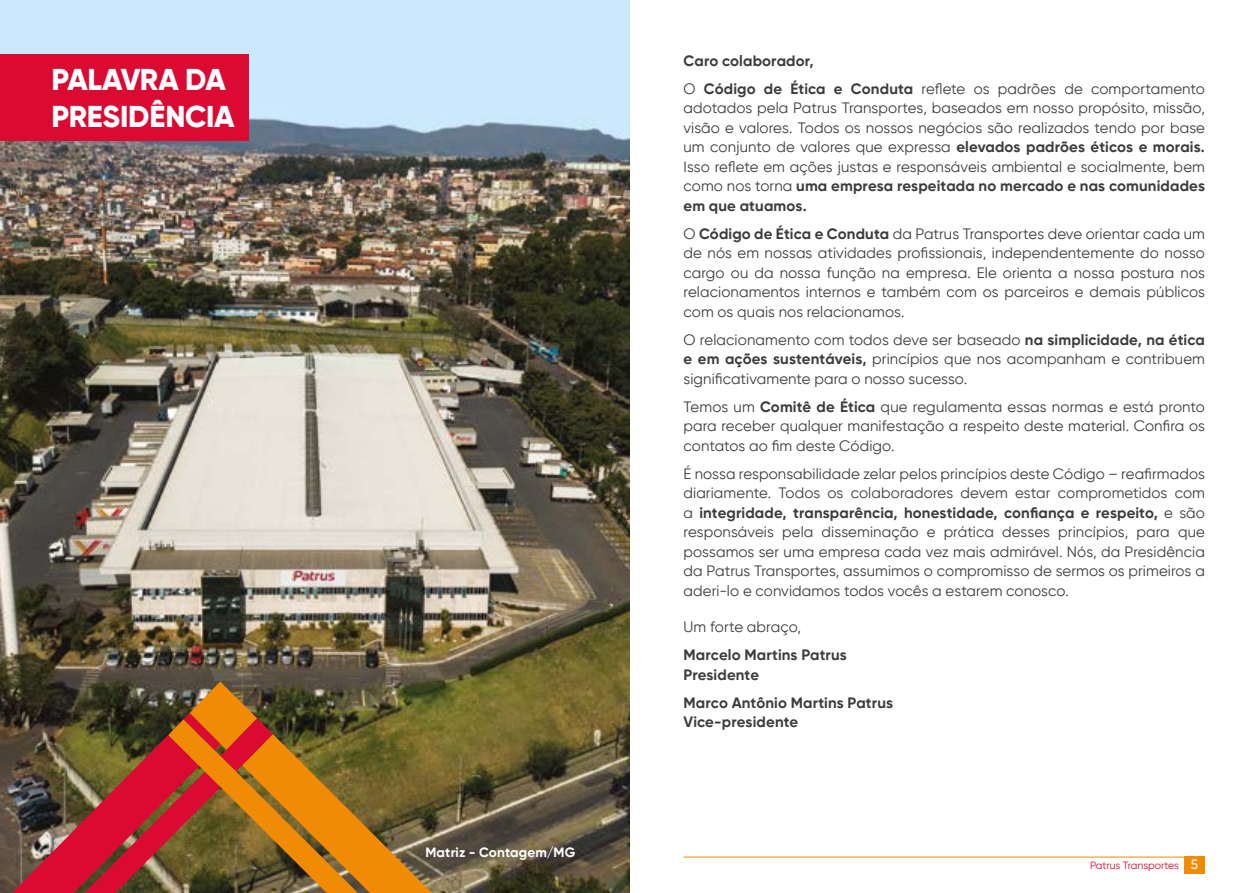
<style>
.page{position:relative;width:1259px;height:893px;background:#fff}
.page>*{position:absolute;margin:0;border:0;box-sizing:border-box;transform-origin:0 0}
.t1{font:800 30px/37.5px "Gilroy";letter-spacing:-.01em;color:#fff}
.t2{font:15px/19.5px "Gilroy";letter-spacing:.005em;color:#3c3c3b;text-align:justify}
.t3{font:700 15px/19.5px "Gilroy";letter-spacing:.01em;color:#3c3c3b}
.t4{font:700 13.5px "Gilroy";letter-spacing:.015em;color:#fff}
.t5{font:10.5px "Gilroy";color:#db0a33}
.s1{font-weight:400}
.s2{font-weight:700}
.s3{font-weight:500;font-size:13.5px;color:#fff}
</style>
<div class="page">
<hr style="left:683px;top:857px;width:502px;height:1px;background:#f18a04">
<div style="left:1184px;top:857px;width:21px;height:17px;background:#f18a04"></div>
<img style="left:0;top:0;width:629px;height:893px">
<div style="left:0;top:54px;width:248px;height:86px;background:#db0a33"></div>
<img style="left:12px;top:681px;width:420px;height:212px">
<h1 class="t1" style="left:52px;top:61px;width:184px">PALAVRA DA<br>PRESIDÊNCIA</h1>
<p class="t4" style="left:425px;top:843px;width:152px">Matriz - Contagem/MG</p>
<p class="t3" style="left:683px;top:46px;width:523px;line-height:28px">Caro colaborador,<br><span class="s1">O</span> Código de Ética e Conduta <span class="s1">reflete os padrões de comportamento</span></p>
<p class="t2" style="left:683px;top:98px;width:523px">adotados pela Patrus Transportes, baseados em nosso propósito, missão, visão e valores. Todos os nossos negócios são realizados tendo por base um conjunto de valores que expressa <span class="s2">elevados padrões éticos e morais.<br></span>Isso reflete em ações justas e responsáveis ambiental e socialmente, bem como nos torna <span class="s2">uma empresa respeitada no mercado e nas comunidades em que atuamos.</span></p>
<p class="t2" style="left:683px;top:223px;width:523px">O <span class="s2">Código de Ética e Conduta</span> da Patrus Transportes deve orientar cada um de nós em nossas atividades profissionais, independentemente do nosso cargo ou da nossa função na empresa. Ele orienta a nossa postura nos relacionamentos internos e também com os parceiros e demais públicos com os quais nos relacionamos.</p>
<p class="t2" style="left:683px;top:329px;width:523px">O relacionamento com todos deve ser baseado <span class="s2">na simplicidade, na ética e em ações sustentáveis,</span> princípios que nos acompanham e contribuem significativamente para o nosso sucesso.</p>
<p class="t2" style="left:683px;top:396px;width:523px">Temos um <span class="s2">Comitê de Ética</span> que regulamenta essas normas e está pronto para receber qualquer manifestação a respeito deste material. Confira os contatos ao fim deste Código.</p>
<p class="t2" style="left:683px;top:463px;width:523px">É nossa responsabilidade zelar pelos princípios deste Código – reafirmados diariamente. Todos os colaboradores devem estar comprometidos com a <span class="s2">integridade, transparência, honestidade, confiança e respeito,</span> e são responsáveis pela disseminação e prática desses princípios, para que possamos ser uma empresa cada vez mais admirável. Nós, da Presidência da Patrus Transportes, assumimos o compromisso de sermos os primeiros a aderi-lo e convidamos todos vocês a estarem conosco.</p>
<p class="t2" style="left:683px;top:617px;width:119px">Um forte abraço,</p>
<p class="t3" style="left:683px;top:645px;width:165px">Marcelo Martins Patrus<br>Presidente</p>
<p class="t3" style="left:683px;top:693px;width:211px">Marco Antônio Martins Patrus<br>Vice-presidente</p>
<p class="t5" style="left:1090px;top:859px;width:110px">Patrus Transportes <span class="s3">5</span></p>
</div>
